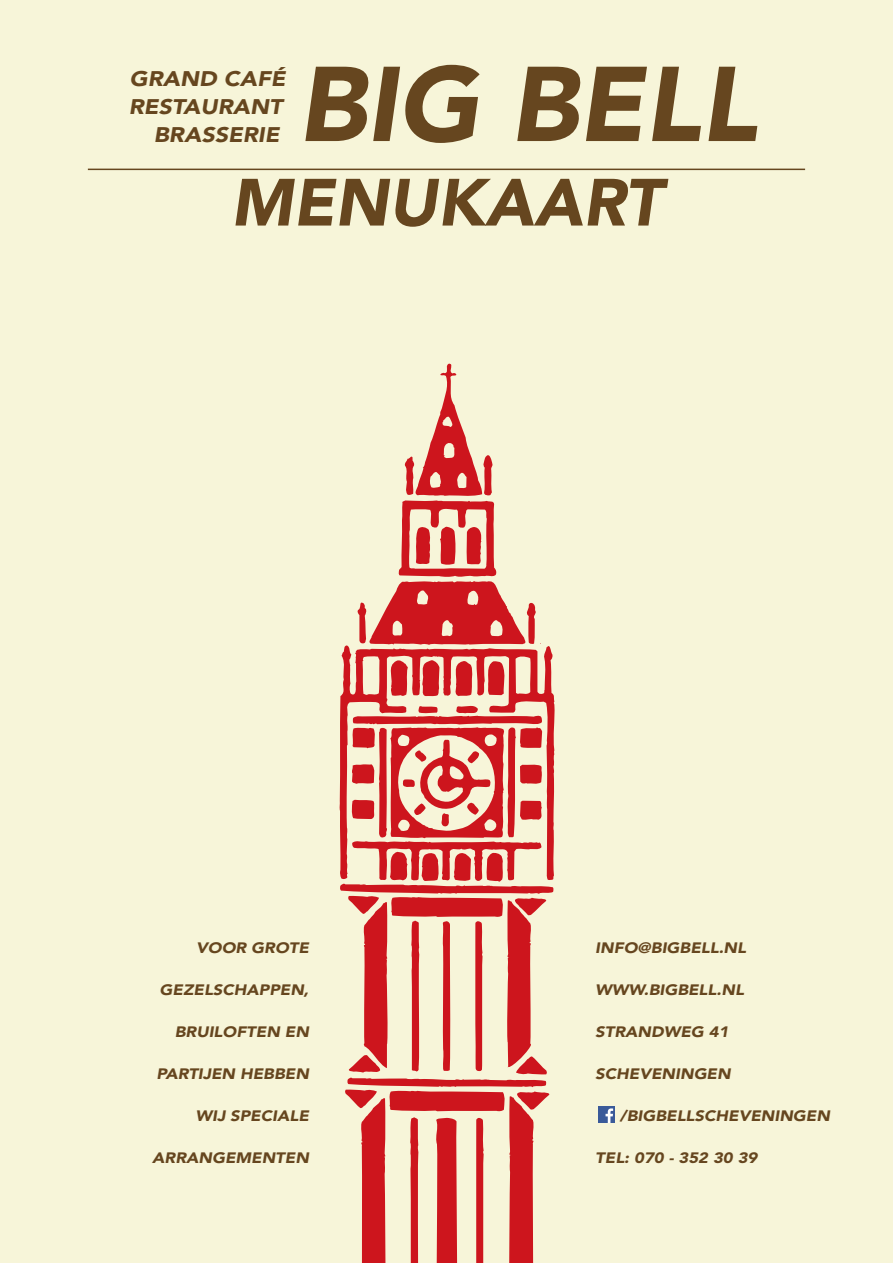
<style>
.page{position:relative;width:893px;height:1263px;background:#f7f5d9}
.page>*{position:absolute;margin:0;border:0;box-sizing:border-box;transform-origin:0 0}
.t1{font:italic 900 105px "Avenir LT Std";color:#66461f}
.t2{font:italic 900 66px "Avenir LT Std";color:#66461f}
.t3{font:italic 900 21px/27.8px "Avenir LT Std";color:#66461f;text-align:right;scale:1.11 1}
.t4{font:italic 900 15px "Avenir LT Std";color:#66461f;scale:1.11 1}
</style>
<div class="page">
<svg style="left:357px;top:364px;width:184px;height:281px"></svg>
<svg style="left:340px;top:645px;width:215px;height:127px"></svg>
<svg style="left:420px;top:660px;width:19px;height:37px"></svg>
<svg style="left:386px;top:659px;width:22px;height:38px"></svg>
<svg style="left:485px;top:661px;width:21px;height:34px"></svg>
<svg style="left:451px;top:660px;width:22px;height:37px"></svg>
<svg style="left:339px;top:703px;width:215px;height:560px"></svg>
<hr style="left:88px;top:169px;width:717px;height:1px;background:#66461f">
<div style="left:598px;top:1106px;width:17px;height:17px;background:#3a5a99"></div>
<svg style="left:605px;top:1108px;width:8px;height:15px"></svg>
<h1 class="t1" style="left:298px;top:41px;width:460px">BIG BELL</h1>
<h2 class="t2" style="left:231px;top:163px;width:433px">MENUKAART</h2>
<h3 class="t3" style="left:129px;top:65px;width:143px">GRAND CAFÉ<br>RESTAURANT<br>BRASSERIE</h3>
<p class="t4" style="left:196px;top:939px;width:103px">VOOR GROTE</p>
<p class="t4" style="left:160px;top:981px;width:136px">GEZELSCHAPPEN,</p>
<p class="t4" style="left:175px;top:1023px;width:122px">BRUILOFTEN EN</p>
<p class="t4" style="left:157px;top:1065px;width:139px">PARTIJEN HEBBEN</p>
<p class="t4" style="left:195px;top:1107px;width:104px">WIJ SPECIALE</p>
<p class="t4" style="left:152px;top:1149px;width:143px">ARRANGEMENTEN</p>
<p class="t4" style="left:595px;top:939px;width:137px">INFO@BIGBELL.NL</p>
<p class="t4" style="left:595px;top:981px;width:135px">WWW.BIGBELL.NL</p>
<p class="t4" style="left:595px;top:1023px;width:121px">STRANDWEG 41</p>
<p class="t4" style="left:595px;top:1065px;width:123px">SCHEVENINGEN</p>
<p class="t4" style="left:620px;top:1107px;width:191px">/BIGBELLSCHEVENINGEN</p>
<p class="t4" style="left:595px;top:1149px;width:147px">TEL: 070 - 352 30 39</p>
</div>
